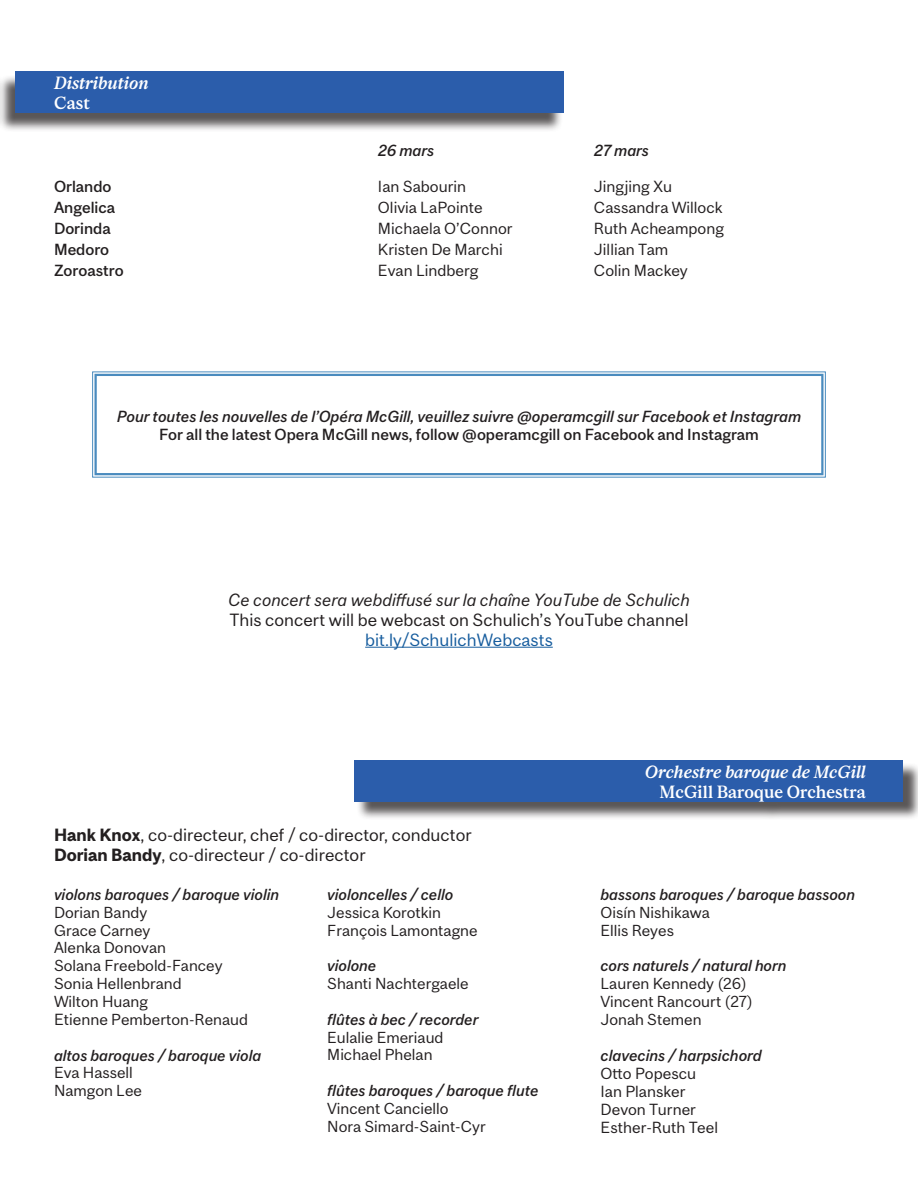
<style>
.page{position:relative;width:918px;height:1188px;background:#fff}
.page>*{position:absolute;margin:0;border:0;box-sizing:border-box;transform-origin:0 0}
.t1{font:16.5px "Mc Gill Sans";color:#231f20}
.t2{font:italic 16.5px "Mc Gill Sans";color:#231f20}
.t3{font:italic 500 16.5px "Mc Gill Serif";color:#fff}
.t4{font:500 16.5px "Mc Gill Serif";color:#fff}
.t5{font:16.5px "Mc Gill Sans";color:#175d9e}
.t6{font:15px "Mc Gill Sans";color:#231f20}
.t7{font:italic 500 15px "Mc Gill Sans";color:#231f20}
.t8{font:500 15px "Mc Gill Sans";color:#231f20}
.t9{font:14.85px "Mc Gill Sans";color:#231f20}
.t10{font:italic 500 14.85px "Mc Gill Sans";color:#231f20}
.s1{font-weight:700}
.s2{font-size:15px}
</style>
<div class="page">
<div style="left:0;top:75px;width:564px;height:58px;background:#231f20;opacity:.75"></div>
<div style="left:15px;top:71px;width:549px;height:41px;background:#2b5dab"></div>
<svg style="left:92px;top:371px;width:734px;height:107px"></svg>
<div style="left:94px;top:374px;width:730px;height:101px;border:2px solid #4a8bbe"></div>
<div style="left:356px;top:762px;width:562px;height:58px;background:#231f20;opacity:.75"></div>
<div style="left:354px;top:760px;width:549px;height:41px;background:#2b5dab"></div>
<hr style="left:0;top:73px;width:3px;height:58px;background:#231f20;opacity:.75">
<hr style="left:365px;top:647px;width:188px;height:1px;background:#175d9e">
<p class="t3" style="left:54px;top:72px;width:96px">Distribution</p>
<p class="t4" style="left:54px;top:92px;width:37px">Cast</p>
<p class="t7" style="left:378px;top:141px;width:58px">26 mars</p>
<p class="t7" style="left:594px;top:141px;width:57px">27 mars</p>
<p class="t8" style="left:54px;top:177px;width:59px">Orlando</p>
<p class="t6" style="left:378px;top:177px;width:90px">Ian Sabourin</p>
<p class="t6" style="left:594px;top:177px;width:80px">Jingjing Xu</p>
<p class="t8" style="left:54px;top:198px;width:63px">Angelica</p>
<p class="t6" style="left:378px;top:198px;width:106px">Olivia LaPointe</p>
<p class="t6" style="left:594px;top:198px;width:130px">Cassandra Willock</p>
<p class="t8" style="left:54px;top:219px;width:58px">Dorinda</p>
<p class="t6" style="left:378px;top:219px;width:136px">Michaela O’Connor</p>
<p class="t6" style="left:594px;top:219px;width:132px">Ruth Acheampong</p>
<p class="t8" style="left:54px;top:240px;width:57px">Medoro</p>
<p class="t6" style="left:378px;top:240px;width:126px">Kristen De Marchi</p>
<p class="t6" style="left:594px;top:240px;width:76px">Jillian Tam</p>
<p class="t8" style="left:54px;top:261px;width:71px">Zoroastro</p>
<p class="t6" style="left:378px;top:261px;width:102px">Evan Lindberg</p>
<p class="t6" style="left:594px;top:261px;width:95px">Colin Mackey</p>
<p class="t7" style="left:117px;top:407px;width:686px">Pour toutes les nouvelles de l’Opéra McGill, veuillez suivre @operamcgill sur Facebook et Instagram</p>
<p class="t8" style="left:159px;top:425px;width:601px">For all the latest Opera McGill news, follow @operamcgill on Facebook and Instagram</p>
<p class="t2" style="left:228px;top:590px;width:463px">Ce concert sera webdiffusé sur la chaîne YouTube de Schulich</p>
<p class="t1" style="left:230px;top:610px;width:460px">This concert will be webcast on Schulich’s YouTube channel</p>
<p class="t5" style="left:365px;top:630px;width:189px">bit.ly/SchulichWebcasts</p>
<p class="t1" style="left:54px;top:825px;width:419px"><span class="s1">Hank Knox</span>, co-directeur, chef / co-director, conductor</p>
<p class="t1" style="left:54px;top:845px;width:313px"><span class="s1">Dorian Bandy</span>, co-directeur / co-director</p>
<p class="t10" style="left:54px;top:885px;width:227px">violons baroques / baroque violin</p>
<p class="t9" style="left:54px;top:903px;width:95px">Dorian Bandy</p>
<p class="t9" style="left:54px;top:921px;width:98px">Grace Carney</p>
<p class="t9" style="left:54px;top:939px;width:114px">Alenka Donovan</p>
<p class="t9" style="left:54px;top:957px;width:170px">Solana Freebold-Fancey</p>
<p class="t9" style="left:54px;top:974px;width:129px">Sonia Hellenbrand</p>
<p class="t9" style="left:54px;top:992px;width:96px">Wilton Huang</p>
<p class="t9" style="left:54px;top:1010px;width:196px"><span class="s2">Etienne</span> Pemberton-Renaud</p>
<p class="t10" style="left:54px;top:1046px;width:209px">altos baroques / baroque viola</p>
<p class="t9" style="left:54px;top:1064px;width:80px">Eva Hassell</p>
<p class="t9" style="left:54px;top:1082px;width:90px">Namgon Lee</p>
<p class="t10" style="left:327px;top:885px;width:128px">violoncelles / cello</p>
<p class="t9" style="left:327px;top:903px;width:115px">Jessica Korotkin</p>
<p class="t9" style="left:327px;top:921px;width:152px">François Lamontagne</p>
<p class="t10" style="left:327px;top:957px;width:51px">violone</p>
<p class="t9" style="left:327px;top:974px;width:143px">Shanti Nachtergaele</p>
<p class="t10" style="left:327px;top:1010px;width:153px">flûtes à bec / recorder</p>
<p class="t9" style="left:327px;top:1028px;width:118px">Eulalie Emeriaud</p>
<p class="t9" style="left:327px;top:1046px;width:107px">Michael Phelan</p>
<p class="t10" style="left:327px;top:1081px;width:213px">flûtes baroques / baroque flute</p>
<p class="t9" style="left:327px;top:1099px;width:123px">Vincent Canciello</p>
<p class="t9" style="left:327px;top:1117px;width:160px">Nora Simard-Saint-Cyr</p>
<p class="t3" style="left:645px;top:762px;width:222px">Orchestre baroque de McGill</p>
<p class="t4" style="left:660px;top:781px;width:208px">McGill Baroque Orchestra</p>
<p class="t10" style="left:601px;top:885px;width:256px">bassons baroques / baroque bassoon</p>
<p class="t9" style="left:601px;top:903px;width:111px">Oisín Nishikawa</p>
<p class="t9" style="left:601px;top:921px;width:75px">Ellis Reyes</p>
<p class="t10" style="left:601px;top:957px;width:187px">cors naturels / natural horn</p>
<p class="t9" style="left:601px;top:975px;width:148px">Lauren Kennedy (26)</p>
<p class="t9" style="left:601px;top:992px;width:154px">Vincent Rancourt (27)</p>
<p class="t9" style="left:601px;top:1010px;width:103px">Jonah Stemen</p>
<p class="t7" style="left:601px;top:1046px;width:163px">clavecins / harpsichord</p>
<p class="t6" style="left:601px;top:1064px;width:97px">Otto Popescu</p>
<p class="t6" style="left:601px;top:1082px;width:86px">Ian Plansker</p>
<p class="t6" style="left:601px;top:1100px;width:97px">Devon Turner</p>
<p class="t6" style="left:601px;top:1118px;width:119px">Esther-Ruth Teel</p>
</div>
